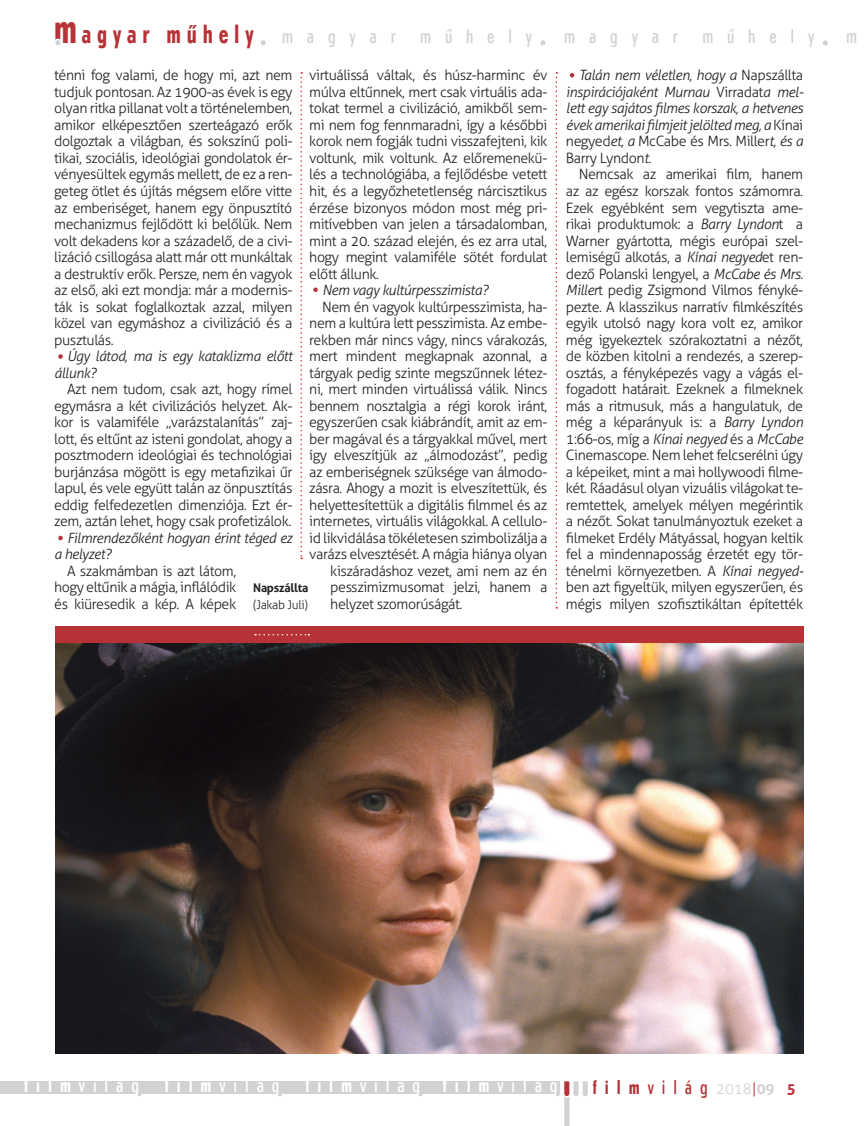
<style>
.page{position:relative;width:867px;height:1126px;background:#fff}
.page>*{position:absolute;margin:0;border:0;box-sizing:border-box;transform-origin:0 0}
.t1{font:700 condensed 42px "Erbar LT";color:#b63237}
.t2{font:700 condensed 26.1px "Erbar LT";letter-spacing:.22em;color:#b63237}
.t3{font:300 condensed 19.8px "Erbar LT";letter-spacing:.4em;color:#fff}
.t4{font:300 condensed 19.8px "Erbar LT";letter-spacing:.7em;color:#d1d2d4}
.t5{font:300 condensed 19.8px "Erbar LT";letter-spacing:.4em;color:#b63237}
.t6{font:700 15px "Aller";color:#b63237}
.új_Filmvilág{font:300 14.25px/16.5px "Aller";letter-spacing:-.03em;color:#231f20;text-align:justify}
.új_Filmvilág-2{font:italic 300 14.25px/16.5px "Aller";letter-spacing:-.03em;color:#231f20}
.t7{font:300 12px "Aller";letter-spacing:-.025em;color:#231f20}
.t8{font:700 12px "Aller";letter-spacing:-.025em;color:#231f20}
.s1{font-style:normal}
.s2{font-style:italic}
.s3{font-weight:700}
.s4{font-family:"Aller";font-stretch:normal;font-size:15px;color:#d1d2d4}
.s5{font-family:"Aller";font-stretch:normal;font-size:15px}
.s6{font-family:"Aller";font-weight:700;font-stretch:normal;font-size:15px;color:#d1d2d4}
</style>
<div class="page">
<svg style="left:418px;top:1093px;width:5px;height:3px"></svg>
<svg style="left:136px;top:1093px;width:6px;height:3px"></svg>
<svg style="left:540px;top:40px;width:5px;height:5px"></svg>
<svg style="left:823px;top:40px;width:5px;height:6px"></svg>
<div style="left:0;top:1081px;width:560px;height:12px;background:#d1d2d4"></div>
<svg style="left:555px;top:1081px;width:33px;height:45px"></svg>
<svg style="left:277px;top:1093px;width:5px;height:3px"></svg>
<div style="left:55px;top:39px;width:6px;height:7px;background:#d1d2d4;border-radius:50%"></div>
<div style="left:54px;top:39px;width:8px;height:8px;border:2px solid #fff;border-radius:50%"></div>
<svg style="left:261px;top:40px;width:5px;height:5px"></svg>
<svg style="left:447px;top:29px;width:6px;height:3px"></svg>
<svg style="left:729px;top:29px;width:6px;height:3px"></svg>
<svg style="left:556px;top:72px;width:1px;height:536px"></svg>
<svg style="left:300px;top:72px;width:2px;height:487px"></svg>
<img style="left:55px;top:643px;width:749px;height:410px">
<div style="left:55px;top:626px;width:749px;height:17px;background:#b63237"></div>
<svg style="left:255px;top:634px;width:54px;height:1px"></svg>
<svg style="left:58px;top:354px;width:5px;height:5px"></svg>
<svg style="left:58px;top:536px;width:5px;height:4px"></svg>
<svg style="left:313px;top:287px;width:5px;height:5px"></svg>
<svg style="left:570px;top:73px;width:4px;height:4px"></svg>
<h1 class="t1" style="left:54px;top:4px;width:25px">m</h1>
<h3 class="t4" style="left:282px;top:24px;width:115px">magyar</h3>
<h3 class="t4" style="left:420px;top:24px;width:113px">muhely</h3>
<h3 class="t4" style="left:564px;top:24px;width:115px">magyar</h3>
<h3 class="t4" style="left:702px;top:24px;width:113px">muhely</h3>
<h3 class="t4" style="left:846px;top:24px;width:12px">m</h3>
<p class="új_Filmvilág" style="left:309px;top:67px;width:240px">virtuálissá váltak, és húsz-harminc év múlva eltűnnek, mert csak virtuális ada&shy;tokat termel a civilizáció, amikből sem&shy;mi nem fog fennmaradni, így a későbbi korok nem fogják tudni visszafejteni, kik voltunk, mik voltunk. Az előremenekü&shy;lés a technológiába, a fejlődésbe vetett hit, és a legyőzhetetlenség nárcisztikus érzése bizonyos módon most még pri&shy;mitívebben van jelen a társadalomban, mint a 20. század elején, és ez arra utal, hogy megint valamiféle sötét fordulat előtt állunk.</p>
<p class="új_Filmvilág-2" style="left:322px;top:282px;width:168px">Nem vagy kultúrpesszimista?</p>
<p class="új_Filmvilág" style="left:322px;top:298px;width:227px">Nem én vagyok kultúrpesszimista, ha-</p>
<p class="új_Filmvilág" style="left:309px;top:315px;width:240px">nem a kultúra lett pesszimista. Az embe-</p>
<p class="új_Filmvilág" style="left:309px;top:331px;width:240px">rekben már nincs vágy, nincs várakozás,</p>
<p class="új_Filmvilág" style="left:309px;top:348px;width:240px">mert mindent megkapnak azonnal, a</p>
<p class="új_Filmvilág" style="left:309px;top:364px;width:240px">tárgyak pedig szinte megszűnnek létez-</p>
<p class="új_Filmvilág" style="left:309px;top:381px;width:240px">ni, mert minden virtuálissá válik. Nincs</p>
<p class="új_Filmvilág" style="left:309px;top:397px;width:240px">bennem nosztalgia a régi korok iránt,</p>
<p class="új_Filmvilág" style="left:309px;top:414px;width:240px">egyszerűen csak kiábrándít, amit az em-</p>
<p class="új_Filmvilág" style="left:309px;top:430px;width:240px">ber magával és a tárgyakkal művel, mert</p>
<p class="új_Filmvilág" style="left:309px;top:447px;width:240px">így elveszítjük az „álmodozást”, pedig</p>
<p class="új_Filmvilág" style="left:309px;top:463px;width:240px">az emberiségnek szüksége van álmodo-</p>
<p class="új_Filmvilág" style="left:309px;top:480px;width:240px">zásra. Ahogy a mozit is elveszítettük, és</p>
<p class="új_Filmvilág" style="left:309px;top:496px;width:240px">helyettesítettük a digitális filmmel és az</p>
<p class="új_Filmvilág" style="left:309px;top:513px;width:240px">internetes, virtuális világokkal. A cellulo-</p>
<p class="új_Filmvilág" style="left:309px;top:529px;width:240px">id likvidálása tökéletesen szimbolizálja a</p>
<p class="új_Filmvilág" style="left:309px;top:546px;width:240px">varázs elvesztését. A mágia hiánya olyan</p>
<p class="új_Filmvilág" style="left:330px;top:562px;width:219px">kiszáradáshoz vezet, ami nem az én</p>
<p class="új_Filmvilág" style="left:330px;top:579px;width:219px">pesszimizmusomat jelzi, hanem a</p>
<p class="új_Filmvilág" style="left:330px;top:595px;width:134px">helyzet szomorúságát.</p>
<h2 class="t2" style="left:82px;top:18px;width:174px">agyar műhely</h2>
<p class="új_Filmvilág" style="left:54px;top:67px;width:240px">ténni fog valami, de hogy mi, azt nem tudjuk pontosan. Az 1900-as évek is egy olyan ritka pillanat volt a történelemben, amikor elképesztően szerteágazó erők dolgoztak a világban, és sokszínű poli&shy;tikai, szociális, ideológiai gondolatok ér&shy;vényesültek egymás mellett, de ez a ren&shy;geteg ötlet és újítás mégsem előre vitte az emberiséget, hanem egy önpusztító mechanizmus fejlődött ki belőlük. Nem volt dekadens kor a századelő, de a civi&shy;lizáció csillogása alatt már ott munkáltak a destruktív erők. Persze, nem én vagyok az első, aki ezt mondja: már a modernis&shy;ták is sokat foglalkoztak azzal, milyen közel van egymáshoz a civilizáció és a pusztulás.</p>
<p class="új_Filmvilág-2" style="left:54px;top:348px;width:240px;text-indent:13px">Úgy látod, ma is egy kataklizma előtt állunk?</p>
<p class="új_Filmvilág" style="left:54px;top:381px;width:240px;text-indent:13px">Azt nem tudom, csak azt, hogy rímel egymásra a két civilizációs helyzet. Ak&shy;kor is valamiféle „varázstalanítás” zaj&shy;lott, és eltűnt az isteni gondolat, ahogy a posztmodern ideológiai és technológiai burjánzása mögött is egy metafizikai űr lapul, és vele együtt talán az önpusztítás eddig felfedezetlen dimenziója. Ezt ér&shy;zem, aztán lehet, hogy csak profetizálok.</p>
<p class="új_Filmvilág-2" style="left:54px;top:529px;width:240px;text-indent:13px">Filmrendezőként hogyan érint téged ez a helyzet?</p>
<p class="új_Filmvilág" style="left:54px;top:562px;width:184px;text-indent:13px">A szakmámban is azt látom, hogy eltűnik a mágia, inflálódik és kiüresedik a kép. A képek</p>
<p class="új_Filmvilág-2" style="left:566px;top:67px;width:239px;text-align:justify;text-indent:13px">Talán nem véletlen, hogy a <span class="s1">Napszállta </span>inspirációjaként Murnau <span class="s1">Virradat</span>a mel&shy;lett egy sajátos filmes korszak, a hetvenes évek amerikai filmjeit jelölted meg, a <span class="s1">Kínai negyed</span>et, a <span class="s1">McCabe és Mrs. Miller</span>t, és a <span class="s1">Barry Lyndon</span>t.</p>
<p class="új_Filmvilág" style="left:566px;top:166px;width:239px;text-indent:13px">Nemcsak az amerikai film, hanem az az egész korszak fontos számomra.<br>Ezek egyébként sem vegytiszta ame&shy;rikai produktumok: a <span class="s2">Barry Lyndon</span>t a Warner gyártotta, mégis európai szel&shy;lemiségű alkotás, a <span class="s2">Kínai negyed</span>et ren&shy;dező Polanski lengyel, a <span class="s2">McCabe és Mrs.<br>Miller</span>t pedig Zsigmond Vilmos fényké&shy;pezte. A klasszikus narratív filmkészítés egyik utolsó nagy kora volt ez, amikor még igyekeztek szórakoztatni a nézőt, de közben kitolni a rendezés, a szerep&shy;osztás, a fényképezés vagy a vágás el&shy;fogadott határait. Ezeknek a filmeknek más a ritmusuk, más a hangulatuk, de még a képarányuk is: a <span class="s2">Barry Lyndon </span>1:66-os, míg a <span class="s2">Kínai negyed</span> és a <span class="s2">McCabe </span>Cinemascope. Nem lehet felcserélni úgy a képeiket, mint a mai hollywoodi filme&shy;két. Ráadásul olyan vizuális világokat te&shy;remtettek, amelyek mélyen megérintik a nézőt. Sokat tanulmányoztuk ezeket a filmeket Erdély Mátyással, hogyan keltik fel a mindennaposság érzetét egy tör&shy;ténelmi környezetben. A <span class="s2">Kínai negyed&shy;</span>ben azt figyeltük, milyen egyszerűen, és mégis milyen szofisztikáltan építették</p>
<p class="t8" style="left:253px;top:580px;width:57px">Napszállta</p>
<p class="t7" style="left:253px;top:597px;width:56px">(Jakab Juli)</p>
<h3 class="t3" style="left:24px;top:1073px;width:116px"><span class="s3">film</span>világ</h3>
<h3 class="t3" style="left:165px;top:1073px;width:116px"><span class="s3">film</span>világ</h3>
<h3 class="t3" style="left:305px;top:1073px;width:254px"><span class="s3">film</span>világ <span class="s3">film</span>világ</h3>
<h3 class="t5" style="left:593px;top:1075px;width:183px"><span class="s3">film</span>világ <span class="s4">2018</span><span class="s5">|</span><span class="s6">09</span></h3>
<p class="t6" style="left:787px;top:1079px;width:10px">5</p>
</div>
